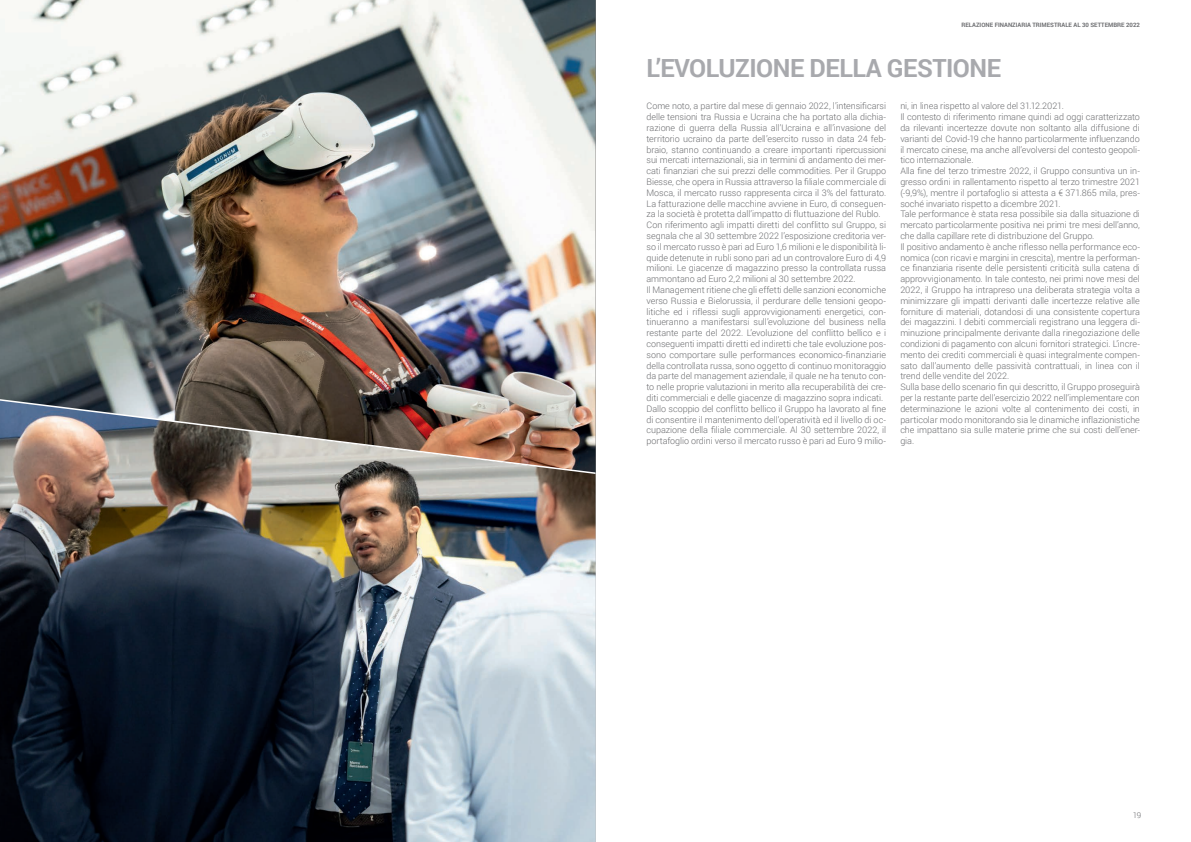
<style>
.page{position:relative;width:1191px;height:842px;background:#fff}
.page>*{position:absolute;margin:0;border:0;box-sizing:border-box;transform-origin:0 0}
.t1{font:700 25px "Roboto";letter-spacing:-.02em;color:#a8a9ad}
.corpo_del_testo_ligh{font:300 9px/10.8px "Roboto";letter-spacing:-.005em;color:#6c6d70;text-align:justify}
.t2{font:300 8px "Roboto";color:#6c6d70}
.t3{font:700 6px "Roboto";color:#6c6d70}
</style>
<div class="page">
<img style="left:0;top:475px;width:595px;height:367px">
<img style="left:0;top:0;width:595px;height:396px">
<img style="left:0;top:396px;width:596px;height:79px">
<p class="t3" style="left:961px;top:21px;width:180px">RELAZIONE FINANZIARIA TRIMESTRALE AL 30 SETTEMBRE 2022</p>
<p class="t1" style="left:646px;top:51px;width:356px">L’EVOLUZIONE DELLA GESTIONE</p>
<p class="corpo_del_testo_ligh" style="left:646px;top:100px;width:241px">Come noto, a partire dal mese di gennaio 2022, l’intensificarsi delle tensioni tra Russia e Ucraina che ha portato alla dichia&shy;razione di guerra della Russia all’Ucraina e all’invasione del territorio ucraino da parte dell’esercito russo in data 24 feb&shy;braio, stanno continuando a creare importanti ripercussioni sui mercati internazionali, sia in termini di andamento dei mer&shy;cati finanziari che sui prezzi delle commodities. Per il Gruppo Biesse, che opera in Russia attraverso la filiale commerciale di Mosca, il mercato russo rappresenta circa il 3% del fatturato.<br>La fatturazione delle macchine avviene in Euro, di conseguen&shy;za la società è protetta dall’impatto di fluttuazione del Rublo.</p>
<p class="corpo_del_testo_ligh" style="left:646px;top:219px;width:241px">Con riferimento agli impatti diretti del conflitto sul Gruppo, si segnala che al 30 settembre 2022 l’esposizione creditoria ver&shy;so il mercato russo è pari ad Euro 1,6 milioni e le disponibilità li&shy;quide detenute in rubli sono pari ad un controvalore Euro di 4,9 milioni. Le giacenze di magazzino presso la controllata russa ammontano ad Euro 2,2 milioni al 30 settembre 2022.</p>
<p class="corpo_del_testo_ligh" style="left:646px;top:284px;width:241px">Il Management ritiene che gli effetti delle sanzioni economiche verso Russia e Bielorussia, il perdurare delle tensioni geopo&shy;litiche ed i riflessi sugli approvvigionamenti energetici, con&shy;tinueranno a manifestarsi sull’evoluzione del business nella restante parte del 2022. L’evoluzione del conflitto bellico e i conseguenti impatti diretti ed indiretti che tale evoluzione pos&shy;sono comportare sulle performances economico-finanziarie della controllata russa, sono oggetto di continuo monitoraggio da parte del management aziendale, il quale ne ha tenuto con&shy;to nelle proprie valutazioni in merito alla recuperabilità dei cre&shy;diti commerciali e delle giacenze di magazzino sopra indicati.</p>
<p class="corpo_del_testo_ligh" style="left:646px;top:403px;width:241px">Dallo scoppio del conflitto bellico il Gruppo ha lavorato al fine di consentire il mantenimento dell’operatività ed il livello di oc&shy;cupazione della filiale commerciale. Al 30 settembre 2022, il portafoglio ordini verso il mercato russo è pari ad Euro 9 milio-</p>
<p class="corpo_del_testo_ligh" style="left:900px;top:100px;width:165px">ni, in linea rispetto al valore del 31.12.2021.</p>
<p class="corpo_del_testo_ligh" style="left:900px;top:111px;width:241px">Il contesto di riferimento rimane quindi ad oggi caratterizzato da rilevanti incertezze dovute non soltanto alla diffusione di varianti del Covid-19 che hanno particolarmente influenzando il mercato cinese, ma anche all’evolversi del contesto geopoli&shy;tico internazionale.</p>
<p class="corpo_del_testo_ligh" style="left:900px;top:165px;width:241px">Alla fine del terzo trimestre 2022, il Gruppo consuntiva un in&shy;gresso ordini in rallentamento rispetto al terzo trimestre 2021 (-9,9%), mentre il portafoglio si attesta a € 371.865 mila, pres&shy;soché invariato rispetto a dicembre 2021.</p>
<p class="corpo_del_testo_ligh" style="left:900px;top:208px;width:241px">Tale performance è stata resa possibile sia dalla situazione di mercato particolarmente positiva nei primi tre mesi dell’anno, che dalla capillare rete di distribuzione del Gruppo.</p>
<p class="corpo_del_testo_ligh" style="left:900px;top:241px;width:241px">Il positivo andamento è anche riflesso nella performance eco&shy;nomica (con ricavi e margini in crescita), mentre la performan&shy;ce finanziaria risente delle persistenti criticità sulla catena di approvvigionamento. In tale contesto, nei primi nove mesi del 2022, il Gruppo ha intrapreso una deliberata strategia volta a minimizzare gli impatti derivanti dalle incertezze relative alle forniture di materiali, dotandosi di una consistente copertura dei magazzini. I debiti commerciali registrano una leggera di&shy;minuzione principalmente derivante dalla rinegoziazione delle condizioni di pagamento con alcuni fornitori strategici. L’incre&shy;mento dei crediti commerciali è quasi integralmente compen&shy;sato dall’aumento delle passività contrattuali, in linea con il trend delle vendite del 2022.</p>
<p class="corpo_del_testo_ligh" style="left:900px;top:381px;width:241px">Sulla base dello scenario fin qui descritto, il Gruppo proseguirà per la restante parte dell’esercizio 2022 nell’implementare con determinazione le azioni volte al contenimento dei costi, in particolar modo monitorando sia le dinamiche inflazionistiche che impattano sia sulle materie prime che sui costi dell’ener&shy;gia.</p>
<p class="t2" style="left:1132px;top:809px;width:10px">19</p>
</div>
